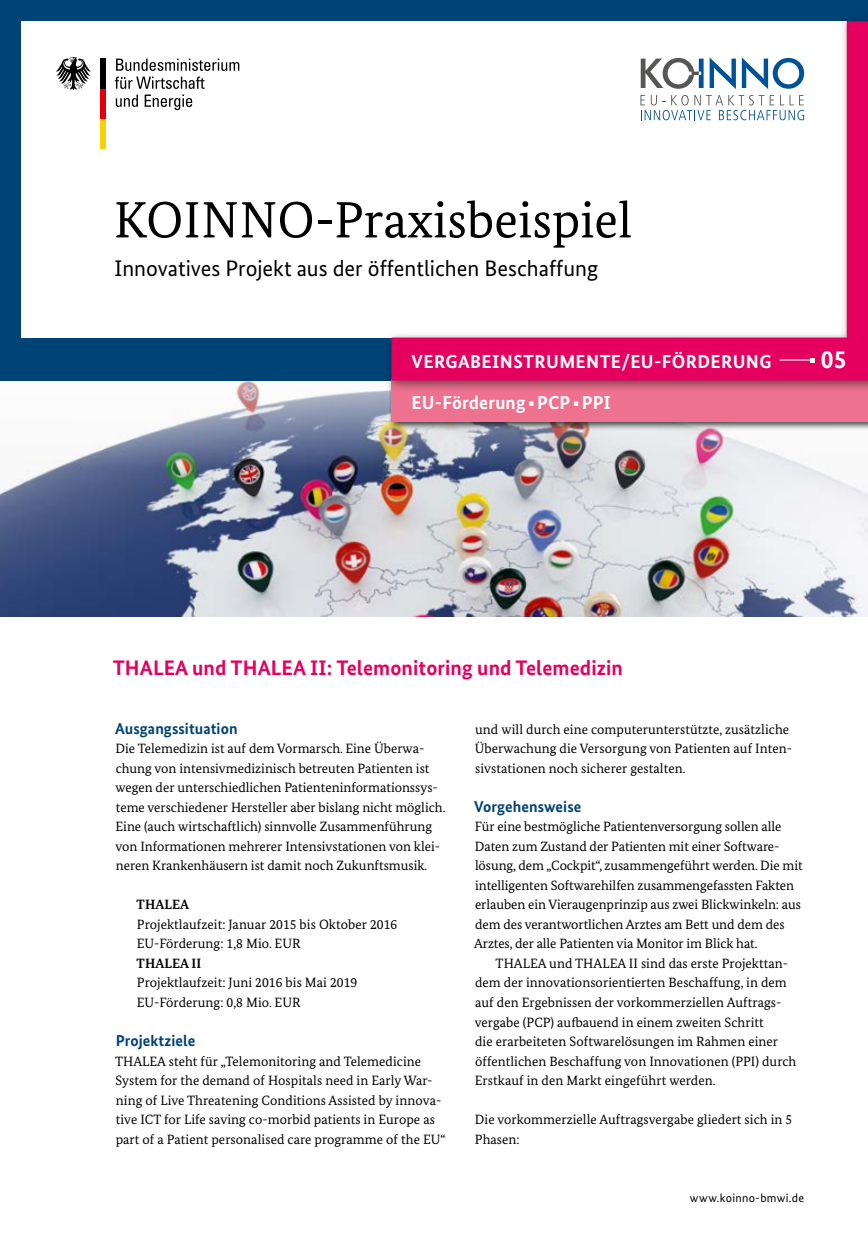
<style>
.page{position:relative;width:868px;height:1238px;background:#fff}
.page>*{position:absolute;margin:0;border:0;box-sizing:border-box;transform-origin:0 0}
.t1{font:51px "Bundes Serif";color:#000}
.t2{font:700 25.5px "Bundes Sans";color:#fff}
.t3{font:22.5px "Bundes Sans";color:#000}
.t4{font:700 21px "Bundes Sans";letter-spacing:.005em;color:#e5005f}
.t5{font:700 18.75px "Bundes Sans";letter-spacing:.02em;color:#fff}
.t6{font:700 15.75px "Bundes Sans";letter-spacing:.005em;color:#004376}
.t7{font:13.5px/19.5px "Bundes Serif";color:#000}
.t8{font:700 13.5px "Bundes Serif";letter-spacing:.01em;color:#000}
.t9{font:12px "Bundes Sans";letter-spacing:.025em;color:#000}
</style>
<div class="page">
<img style="left:0;top:380px;width:867px;height:237px">
<div style="left:0;top:0;width:867px;height:380px;background:#004376"></div>
<div style="left:21px;top:21px;width:825px;height:316px;background:#fff"></div>
<div style="left:100px;top:119px;width:5px;height:30px;background:#f8d200"></div>
<div style="left:100px;top:89px;width:5px;height:30px;background:#e3000b"></div>
<div style="left:100px;top:59px;width:5px;height:30px;background:#000"></div>
<svg style="left:56px;top:57px;width:35px;height:33px"></svg>
<svg style="left:116px;top:59px;width:123px;height:12px"></svg>
<svg style="left:115px;top:77px;width:90px;height:12px"></svg>
<svg style="left:116px;top:95px;width:22px;height:12px"></svg>
<svg style="left:145px;top:95px;width:47px;height:15px"></svg>
<div style="left:388px;top:376px;width:479px;height:55px;background:#000;opacity:.75"></div>
<div style="left:391px;top:379px;width:476px;height:43px;background:#ee718f"></div>
<div style="left:384px;top:14px;width:483px;height:378px;background:#000;opacity:.5"></div>
<svg style="left:391px;top:21px;width:476px;height:359px"></svg>
<hr style="left:779px;top:359px;width:33px;height:1px;background:#fff">
<svg style="left:809px;top:358px;width:5px;height:4px"></svg>
<h1 class="t1" style="left:114px;top:189px;width:520px">Koinno-Praxisbeispiel</h1>
<h3 class="t3" style="left:115px;top:254px;width:485px">Innovatives Projekt aus der öffentlichen Beschaffung</h3>
<h3 class="t5" style="left:411px;top:349px;width:361px">VERGABEINSTRUMENTE/EU-FÖRDERUNG</h3>
<h2 class="t2" style="left:820px;top:343px;width:27px">05</h2>
<h3 class="t5" style="left:411px;top:391px;width:201px">EU-Förderung ▪PCP ▪PPI</h3>
<h3 class="t4" style="left:113px;top:655px;width:511px">THALEA und THALEA II: Telemonitoring und Telemedizin</h3>
<p class="t6" style="left:115px;top:718px;width:124px">Ausgangssituation</p>
<p class="t7" style="left:115px;top:738px;width:331px">Die Telemedizin ist auf dem Vormarsch. Eine Überwa&shy;chung von intensivmedizinisch betreuten Patienten ist wegen der unterschiedlichen Patienteninformationssys&shy;teme verschiedener Hersteller aber bislang nicht möglich.<br>Eine (auch wirtschaftlich) sinnvolle Zusammenführung von Informationen mehrerer Intensivstationen von klei&shy;neren Krankenhäusern ist damit noch Zukunftsmusik.</p>
<p class="t8" style="left:137px;top:896px;width:54px">THALEA</p>
<p class="t7" style="left:137px;top:914px;width:262px">Projektlaufzeit: Januar 2015 bis Oktober 2016<br>EU-Förderung: 1,8 Mio. EUR</p>
<p class="t8" style="left:137px;top:955px;width:66px">THALEA II</p>
<p class="t7" style="left:137px;top:972px;width:222px">Projektlaufzeit: Juni 2016 bis Mai 2019<br>EU-Förderung: 0,8 Mio. EUR</p>
<p class="t6" style="left:116px;top:1030px;width:81px">Projektziele</p>
<p class="t7" style="left:115px;top:1050px;width:332px">THALEA steht für „Telemonitoring and Telemedicine System for the demand of Hospitals need in Early War&shy;ning of Live Threatening Conditions Assisted by innova&shy;tive ICT for Life saving co-morbid patients in Europe as part of a Patient personalised care programme of the EU“</p>
<p class="t7" style="left:474px;top:719px;width:319px">und will durch eine computerunterstützte, zusätzliche<br>Überwachung die Versorgung von Patienten auf Inten&shy;sivstationen noch sicherer gestalten.</p>
<p class="t6" style="left:474px;top:796px;width:109px">Vorgehensweise</p>
<p class="t7" style="left:474px;top:816px;width:330px">Für eine bestmögliche Patientenversorgung sollen alle Daten zum Zustand der Patienten mit einer Software&shy;lösung, dem „Cockpit“, zusammengeführt werden. Die mit intelligenten Softwarehilfen zusammengefassten Fakten erlauben ein Vieraugenprinzip aus zwei Blickwinkeln: aus dem des verantwortlichen Arztes am Bett und dem des Arztes, der alle Patienten via Monitor im Blick hat.</p>
<p class="t7" style="left:474px;top:953px;width:323px;text-indent:21px">THALEA und THALEA II sind das erste Projekttan&shy;dem der innovationsorientierten Beschaffung, in dem auf den Ergebnissen der vorkommerziellen Auftrags&shy;vergabe (PCP) aufbauend in einem zweiten Schritt<br>die erarbeiteten Softwarelösungen im Rahmen einer öffentlichen Beschaffung von Innovationen (PPI) durch Erstkauf in den Markt eingeführt werden.</p>
<p class="t7" style="left:475px;top:1109px;width:319px">Die vorkommerzielle Auftragsvergabe gliedert sich in 5<br>Phasen:</p>
<p class="t9" style="left:689px;top:1190px;width:116px">www.koinno-bmwi.de</p>
</div>
